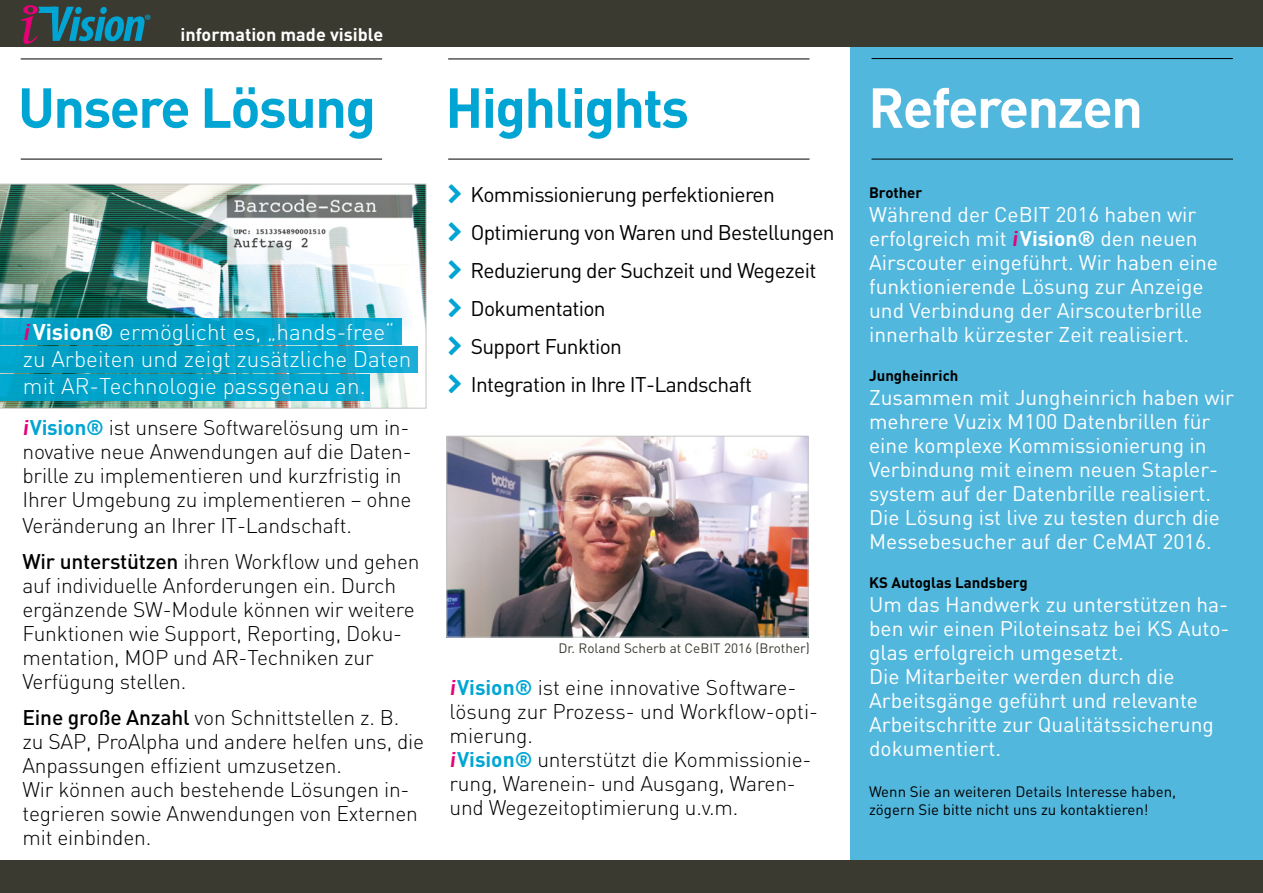
<style>
.page{position:relative;width:1263px;height:893px;background:#fff}
.page>*{position:absolute;margin:0;border:0;box-sizing:border-box;transform-origin:0 0}
.t1{font:700 55.5px "DIN";letter-spacing:-.03em;color:#00a5d3}
.t2{font:700 55.5px "DIN";letter-spacing:-.03em;color:#fff}
.t3{font:italic 700 condensed 49.2px "Myriad Pro";color:#00a5d3}
.t4{font:300 22.5px/27px "DIN";color:#fff}
.t5{font:300 21px/24px "DIN";letter-spacing:-.01em;color:#000}
.t6{font:21px/24px "DIN";color:#fff}
.t7{font:21px/38px "DIN";letter-spacing:-.03em;color:#000}
.t8{font:700 18px "DIN";color:#fff}
.t9{font:600 15.3px "Myriad Pro";color:#00a5d3}
.t10{font:15px/18px "DIN";color:#000}
.t11{font:700 15px "DIN";color:#000}
.t12{font:13.5px "DIN";color:#3b3a31}
.s1{font-size:50.7px}
.s2{font-size:48.75px}
.s3{font-weight:700;font-style:italic;color:#e50075}
.s4{font-weight:700}
.s5{font-weight:700;color:#e50075}
.s6{font-weight:700;color:#00a5d3}
.s7{font-weight:500}
</style>
<div class="page">
<div style="left:850px;top:33px;width:413px;height:855px;background:#51b7dd"></div>
<div style="left:0;top:0;width:1263px;height:46px;background:#3b3a31"></div>
<div style="left:0;top:860px;width:1263px;height:33px;background:#3b3a31"></div>
<svg style="left:21px;top:5px;width:35px;height:39px"></svg>
<img style="left:449px;top:438px;width:357px;height:197px">
<div style="left:447px;top:436px;width:361px;height:201px;border:1px solid #c5c6c6"></div>
<hr style="left:871px;top:159px;width:362px;height:1px;background:#000">
<hr style="left:871px;top:58px;width:362px;height:1px;background:#000">
<hr style="left:21px;top:159px;width:361px;height:1px;background:#000">
<hr style="left:21px;top:59px;width:361px;height:1px;background:#000">
<hr style="left:448px;top:159px;width:361px;height:1px;background:#000">
<hr style="left:448px;top:59px;width:361px;height:1px;background:#000">
<img style="left:0;top:184px;width:426px;height:224px">
<img style="left:0;top:318px;width:401px;height:26px">
<img style="left:0;top:347px;width:417px;height:25px">
<img style="left:0;top:375px;width:370px;height:25px">
<h2 class="t3" style="left:48px;top:-6px;width:99px"><span class="s1">V</span>i<span class="s2">s</span>ion</h2>
<p class="t9" style="left:145px;top:10px;width:8px">®</p>
<p class="t8" style="left:180px;top:22px;width:204px">information made visible</p>
<h1 class="t1" style="left:18px;top:71px;width:673px">Unsere Lösung Highlights</h1>
<h1 class="t2" style="left:868px;top:71px;width:276px">Referenzen</h1>
<p class="t4" style="left:23px;top:318px;width:390px"><span class="s3">i</span><span class="s4">Vision®</span> ermöglicht es, „hands-free“ zu Arbeiten und zeigt zusätzliche Daten mit AR-Technologie passgenau an.</p>
<p class="t5" style="left:22px;top:415px;width:391px;line-height:24.5px"><span class="s5">i</span><span class="s6">Vision®</span> ist unsere Softwarelösung um in&shy;novative neue Anwendungen auf die Daten&shy;brille zu implementieren und kurzfristig in Ihrer Umgebung zu implementieren – ohne Veränderung an Ihrer IT-Landschaft.</p>
<p class="t5" style="left:22px;top:549px;width:399px"><span class="s7">Wir unterstützen</span> ihren Workflow und gehen auf individuelle Anforderungen ein. Durch ergänzende SW-Module können wir weitere Funktionen wie Support, Reporting, Doku&shy;mentation, MOP und AR-Techniken zur Verfügung stellen.</p>
<p class="t5" style="left:22px;top:705px;width:403px"><span class="s7">Eine große Anzahl</span> von Schnittstellen z. B. zu SAP, ProAlpha und andere helfen uns, die Anpassungen effizient umzusetzen.<br>Wir können auch bestehende Lösungen in&shy;tegrieren sowie Anwendungen von Externen mit einbinden.</p>
<p class="t7" style="left:470px;top:175px;width:366px">Kommissionierung perfektionieren<br>Optimierung von Waren und Bestellungen<br>Reduzierung der Suchzeit und Wegezeit<br>Dokumentation<br>Support Funktion<br>Integration in Ihre IT-Landschaft</p>
<p class="t12" style="left:558px;top:640px;width:253px">Dr. Roland Scherb at CeBIT 2016 (Brother)</p>
<p class="t5" style="left:450px;top:675px;width:370px"><span class="s5">i</span><span class="s6">Vision®</span> ist eine innovative Software&shy;lösung zur Prozess- und Workflow-opti&shy;mierung.<br><span class="s5">i</span><span class="s6">Vision®</span> unterstützt die Kommissionie&shy;rung, Warenein- und Ausgang, Waren&shy;und Wegezeitoptimierung u.v.m.</p>
<p class="t11" style="left:869px;top:183px;width:55px">Brother</p>
<p class="t6" style="left:869px;top:202px;width:350px">Während der CeBIT 2016 haben wir erfolgreich mit <span class="s5">i</span><span class="s4">Vision®</span> den neuen Airscouter eingeführt. Wir haben eine funktionierende Lösung zur Anzeige und Verbindung der Airscouterbrille innerhalb kürzester Zeit realisiert.</p>
<p class="t11" style="left:869px;top:366px;width:91px">Jungheinrich</p>
<p class="t6" style="left:869px;top:385px;width:366px">Zusammen mit Jungheinrich haben wir mehrere Vuzix M100 Datenbrillen für eine komplexe Kommissionierung in Verbindung mit einem neuen Stapler&shy;system auf der Datenbrille realisiert.<br>Die Lösung ist live zu testen durch die Messebesucher auf der CeMAT 2016.</p>
<p class="t11" style="left:869px;top:573px;width:160px">KS Autoglas Landsberg</p>
<p class="t6" style="left:869px;top:592px;width:362px">Um das Handwerk zu unterstützen ha&shy;ben wir einen Piloteinsatz bei KS Auto&shy;glas erfolgreich umgesetzt.<br>Die Mitarbeiter werden durch die<br>Arbeitsgänge geführt und relevante<br>Arbeitschritte zur Qualitätssicherung dokumentiert.</p>
<p class="t10" style="left:869px;top:782px;width:308px">Wenn Sie an weiteren Details Interesse haben, zögern Sie bitte nicht uns zu kontaktieren!</p>
</div>
